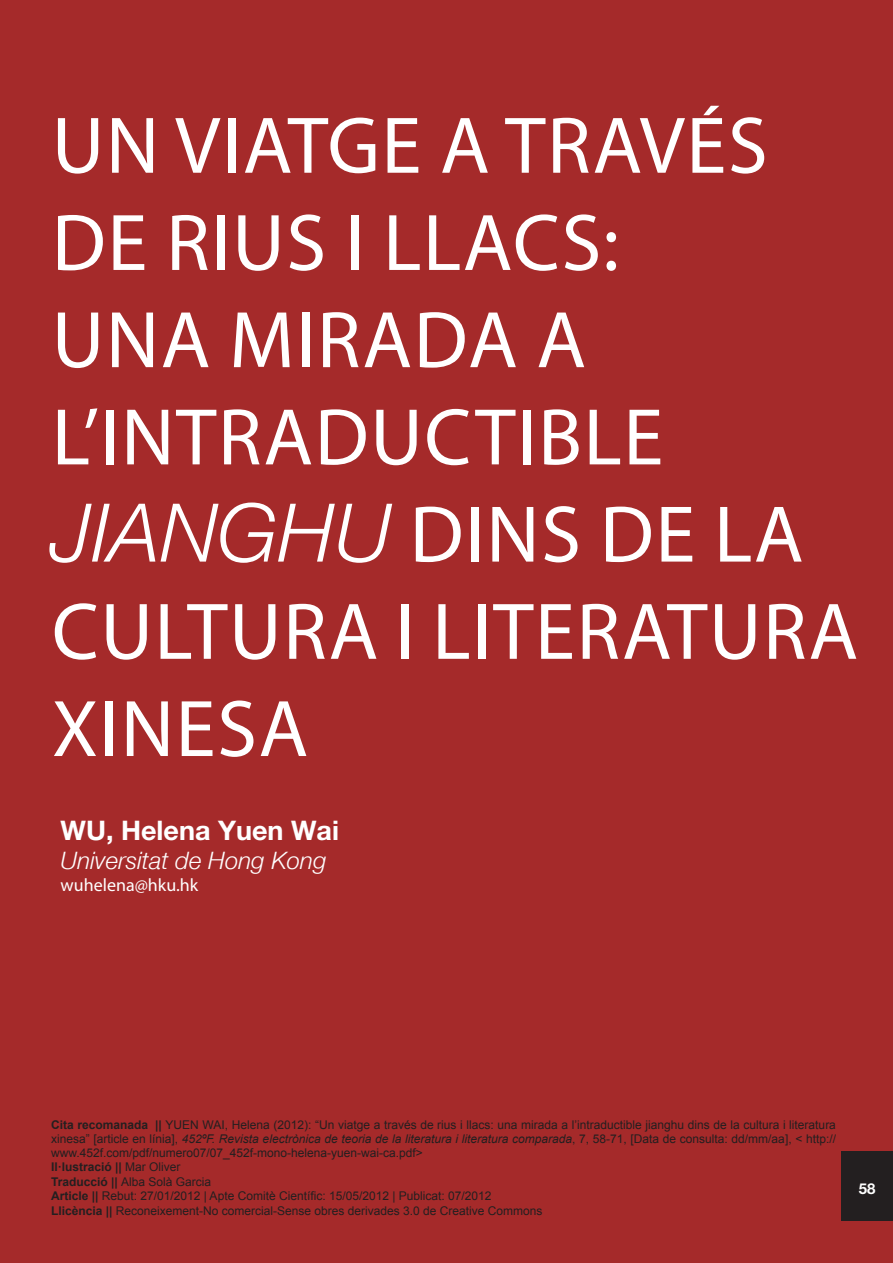
<style>
.page{position:relative;width:893px;height:1263px;background:#a52a2a}
.page>*{position:absolute;margin:0;border:0;box-sizing:border-box;transform-origin:0 0}
.t1{font:81px/97.2px "Myriad Pro";letter-spacing:.02em;color:#fff}
.t2{font:700 27px "Helvetica Neue";color:#fff}
.t3{font:italic 24px "Helvetica Neue";color:#fff}
.t4{font:18px "Myriad Pro";color:#fff}
.t5{font:700 15px "Helvetica Neue";color:#fff}
.t6{font:12px/14px "Arial";color:#231f20;text-align:justify}
.t7{font:700 12px "Arial";color:#231f20}
.s1{font-family:"Helvetica Neue";font-style:italic}
.s2{font-weight:700}
.s3{font-style:italic}
.s4{font-weight:400}
</style>
<div class="page">
<div style="left:841px;top:1151px;width:52px;height:70px;background:#231f20"></div>
<p class="t1" style="left:51px;top:96px;width:809px">UN VIATGE A TRAVÉS<br>DE RIUS I LLACS:<br>UNA MIRADA A<br>L’INTRADUCTIBLE<br><span class="s1">JIANGHU</span> DINS DE LA<br>CULTURA I LITERATURA<br>XINESA</p>
<p class="t2" style="left:61px;top:814px;width:280px">WU, Helena Yuen Wai</p>
<p class="t3" style="left:61px;top:846px;width:267px">Universitat de Hong Kong</p>
<p class="t4" style="left:61px;top:873px;width:139px">wuhelena@hku.hk</p>
<p class="t6" style="left:51px;top:1118px;width:786px"><span class="s2">Cita recomanada ||</span> YUEN WAI, Helena (2012): “Un viatge a través de rius i llacs: una mirada a l’intraductible jianghu dins de la cultura i literatura xinesa” [article en línia], <span class="s3">452ºF. Revista electrònica de teoria de la literatura i literatura comparada</span>, 7, 58-71, [Data de consulta: dd/mm/aa], &lt; http:// www.452f.com/pdf/numero07/07_452f-mono-helena-yuen-wai-ca.pdf&gt;</p>
<p class="t7" style="left:51px;top:1159px;width:131px">Il·lustració || <span class="s4">Mar Oliver</span></p>
<p class="t6" style="left:51px;top:1174px;width:162px"><span class="s2">Traducció ||</span> Alba Solà Garcia</p>
<p class="t6" style="left:51px;top:1189px;width:442px"><span class="s2">Article ||</span> Rebut: 27/01/2012 | Apte Comitè Científic: 15/05/2012 | Publicat: 07/2012</p>
<p class="t6" style="left:51px;top:1203px;width:493px"><span class="s2">Llicència ||</span> Reconeixement-No comercial-Sense obres derivades 3.0 de Creative Commons</p>
<p class="t5" style="left:859px;top:1179px;width:18px">58</p>
</div>
